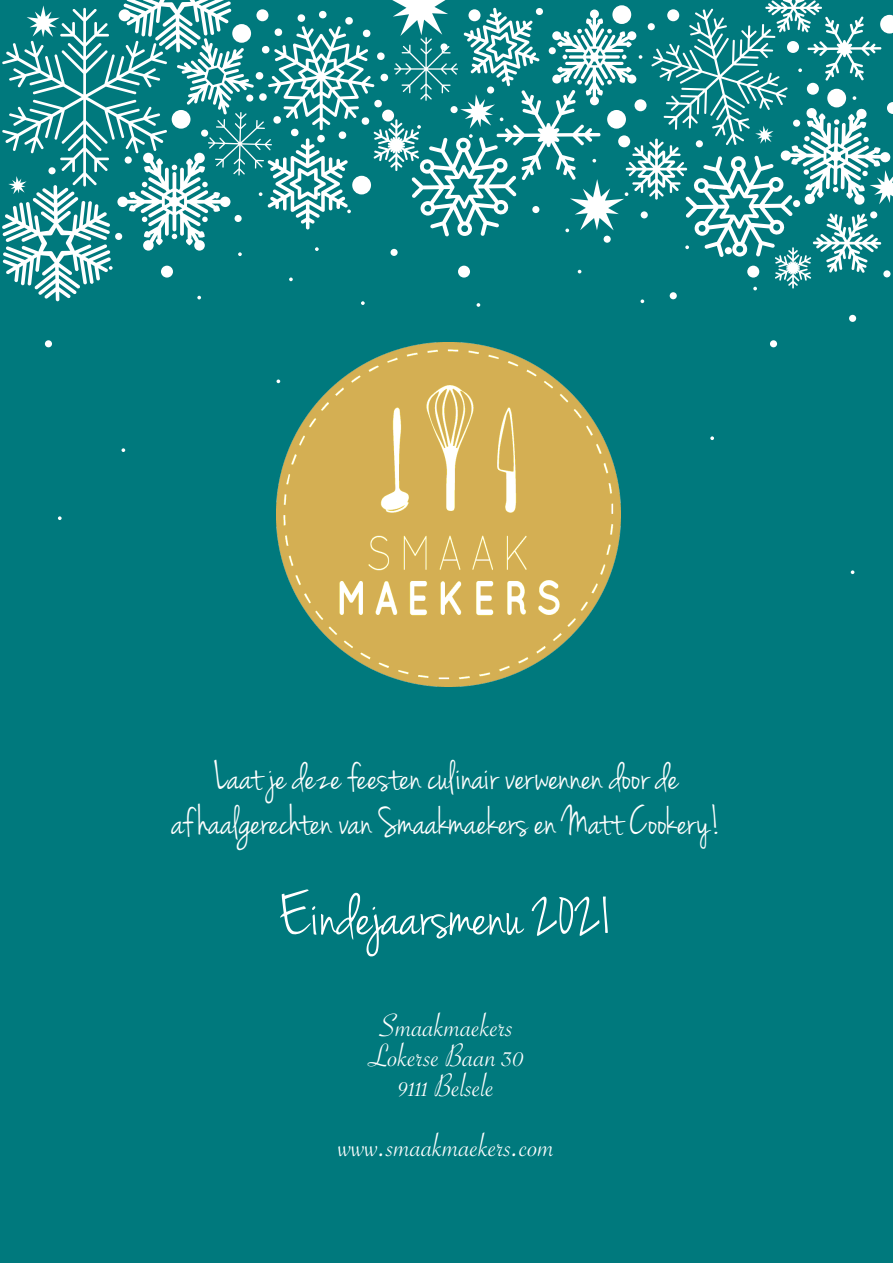
<style>
.page{position:relative;width:893px;height:1263px;background:#00797d}
.page>*{position:absolute;margin:0;border:0;box-sizing:border-box;transform-origin:0 0}
.t1{font:64.5px "Jenna Sue";color:#fff}
.t2{font:42px "Jenna Sue";color:#fff}
.t3{font:34.5px "Savoye Let Plain";color:#fff}
</style>
<div class="page">
<svg style="left:58px;top:516px;width:4px;height:4px"></svg>
<svg style="left:851px;top:570px;width:3px;height:4px"></svg>
<svg style="left:710px;top:436px;width:4px;height:4px"></svg>
<svg style="left:122px;top:448px;width:3px;height:4px"></svg>
<div style="left:849px;top:315px;width:7px;height:7px;background:#fff;border-radius:50%"></div>
<div style="left:770px;top:340px;width:7px;height:7px;background:#fff;border-radius:50%"></div>
<div style="left:45px;top:340px;width:7px;height:7px;background:#fff;border-radius:50%"></div>
<svg style="left:2px;top:0;width:891px;height:307px"></svg>
<img style="left:276px;top:342px;width:345px;height:345px">
<p class="t2" style="left:214px;top:752px;width:466px">Laat je deze feesten culinair verwennen door de</p>
<p class="t2" style="left:172px;top:797px;width:550px">af haalgerechten van Smaakmaekers en Matt Cookery!</p>
<p class="t1" style="left:279px;top:879px;width:337px">Eindejaarsmenu 2021</p>
<p class="t3" style="left:379px;top:1003px;width:136px">Smaakmaekers</p>
<p class="t3" style="left:368px;top:1033px;width:158px">Lokerse Baan 30</p>
<p class="t3" style="left:398px;top:1063px;width:97px">9111 Belsele</p>
<p class="t3" style="left:338px;top:1123px;width:218px">www.smaakmaekers.com</p>
</div>
